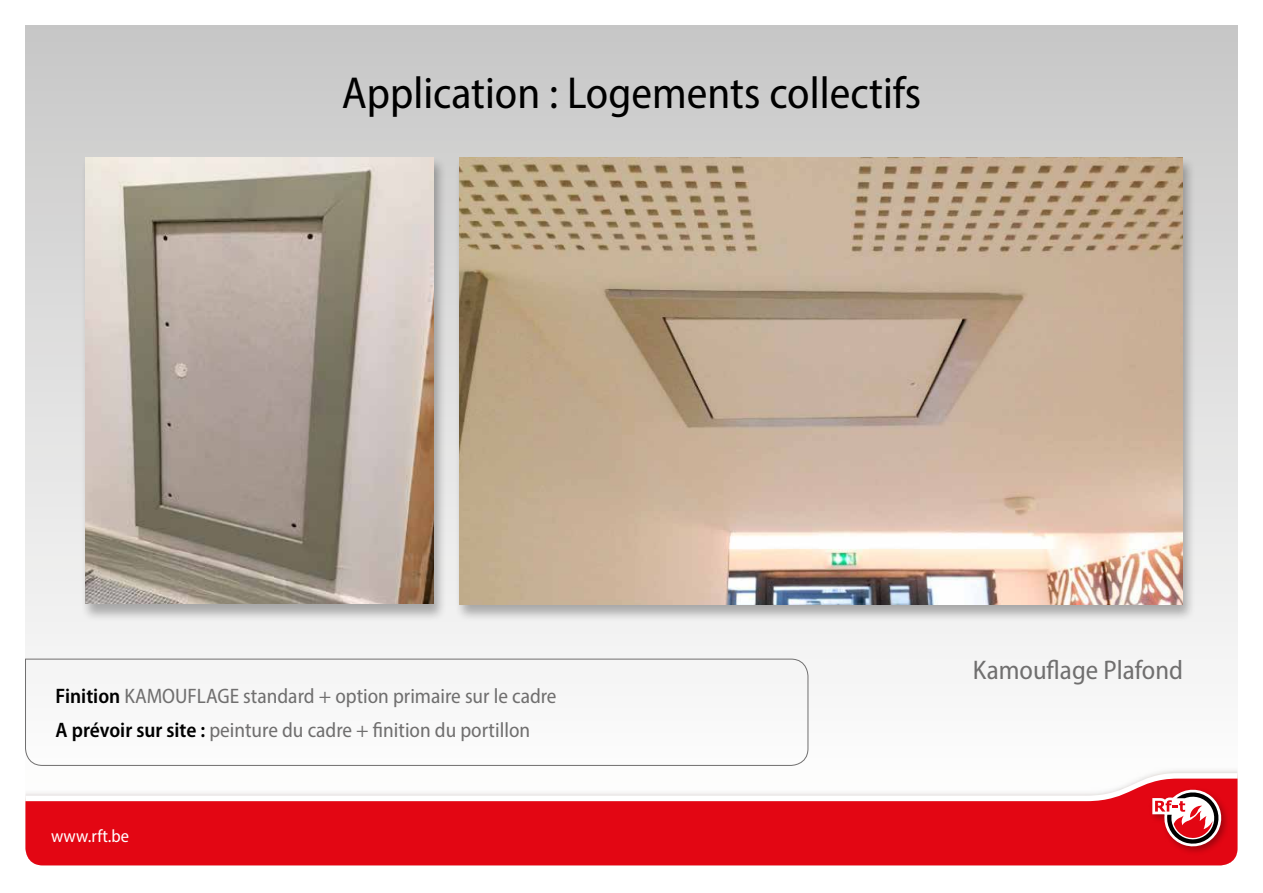
<style>
.page{position:relative;width:1263px;height:893px;background:#fff}
.page>*{position:absolute;margin:0;border:0;box-sizing:border-box;transform-origin:0 0}
.t1{font:semi-condensed 45px "Myriad Pro";color:#000}
.t2{font:semi-condensed 27px "Myriad Pro";color:#706f6f}
.t3{font:semi-condensed 21px/33.8px "Myriad Pro";color:#706f6f}
.t4{font:semi-condensed 18px "Myriad Pro";letter-spacing:.015em;color:#fff}
.s1{font-weight:600;color:#000}
</style>
<div class="page">
<div style="left:26px;top:26px;width:1211px;height:790px;background:linear-gradient(to bottom,#c7c7c7,#fff)"></div>
<img style="left:26px;top:767px;width:1211px;height:6px">
<svg style="left:26px;top:773px;width:1211px;height:6px"></svg>
<svg style="left:26px;top:779px;width:1211px;height:86px;fill:#e30613"></svg>
<img style="left:1147px;top:784px;width:85px;height:73px">
<svg style="left:1149px;top:784px;width:82px;height:65px"></svg>
<div style="left:80px;top:157px;width:367px;height:464px;background:#000;opacity:.3"></div>
<img style="left:85px;top:157px;width:349px;height:447px">
<div style="left:454px;top:157px;width:741px;height:465px;background:#000;opacity:.3"></div>
<img style="left:459px;top:158px;width:723px;height:446px">
<svg style="left:25px;top:658px;width:784px;height:108px"></svg>
<h1 class="t1" style="left:342px;top:66px;width:581px">Application : Logements collectifs</h1>
<p class="t3" style="left:56px;top:679px;width:502px"><span class="s1">Finition</span> KAMOUFLAGE standard + option primaire sur le cadre<br><span class="s1">A prévoir sur site :</span> peinture du cadre + finition du portillon</p>
<p class="t4" style="left:51px;top:825px;width:80px">www.rft.be</p>
<p class="t2" style="left:973px;top:654px;width:212px">Kamouflage Plafond</p>
</div>
